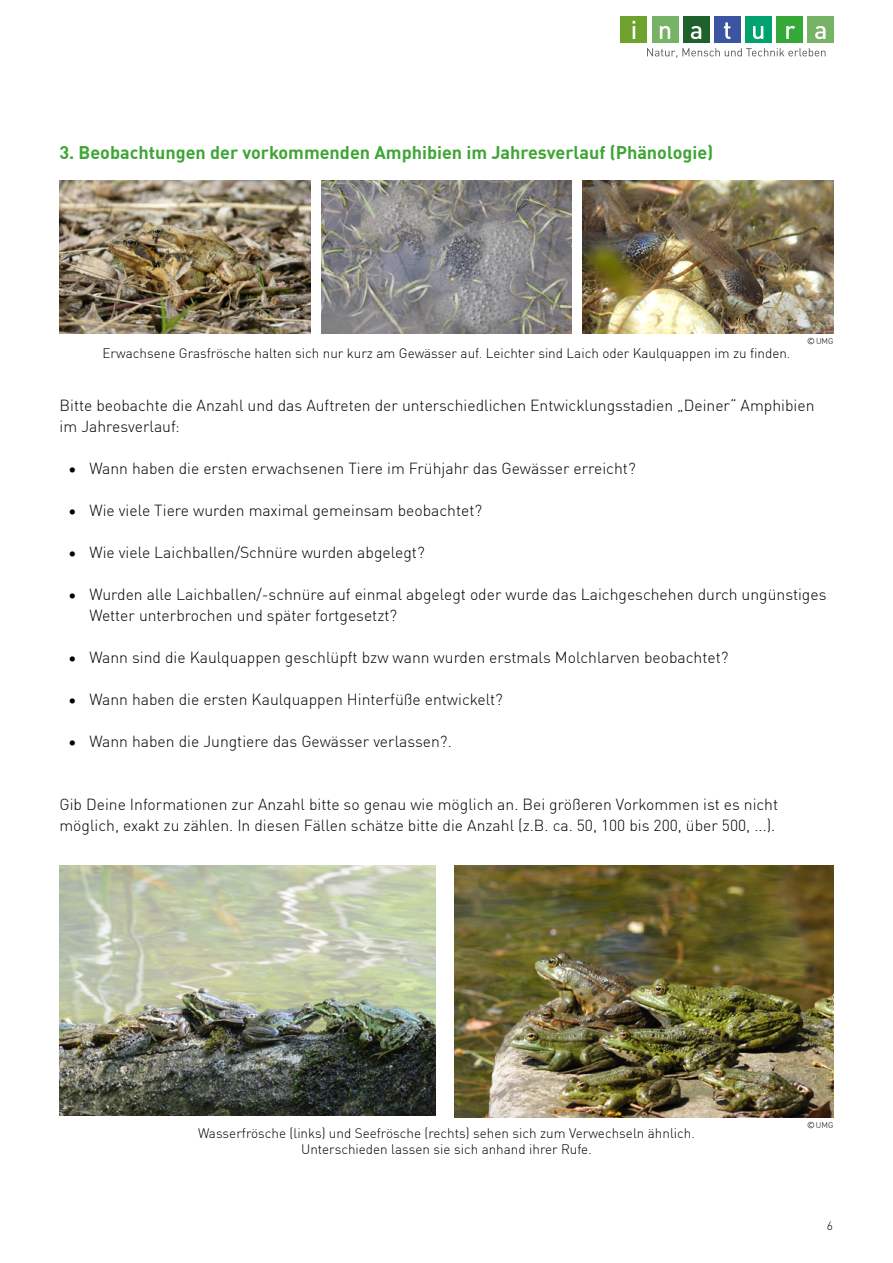
<style>
.page{position:relative;width:893px;height:1263px;background:#fff}
.page>*{position:absolute;margin:0;border:0;box-sizing:border-box;transform-origin:0 0}
.t1{font:700 18px "DINOT";color:#3fa535}
.t2{font:300 15.75px/21px "DINOT";color:#000}
.t3{font:300 13.5px/16.5px "DINOT";color:#000;text-align:center}
.t4{font:300 12px "DINOT";color:#000}
.t5{font:300 8.1px "DINOT";color:#000}
.s1{font-size:14.25px}
</style>
<div class="page">
<div style="left:621px;top:16px;width:26px;height:26px;background:#70a32e"></div>
<svg style="left:633px;top:21px;width:2px;height:18px"></svg>
<div style="left:652px;top:16px;width:26px;height:26px;background:#76b364"></div>
<svg style="left:660px;top:26px;width:10px;height:13px"></svg>
<div style="left:683px;top:16px;width:26px;height:26px;background:#1e612c"></div>
<svg style="left:691px;top:26px;width:10px;height:13px"></svg>
<div style="left:714px;top:16px;width:26px;height:26px;background:#3c55a2"></div>
<svg style="left:724px;top:22px;width:6px;height:17px"></svg>
<div style="left:745px;top:16px;width:26px;height:26px;background:#00a26d"></div>
<svg style="left:753px;top:26px;width:10px;height:13px"></svg>
<div style="left:776px;top:16px;width:26px;height:26px;background:#35a938"></div>
<svg style="left:786px;top:26px;width:9px;height:13px"></svg>
<div style="left:807px;top:16px;width:26px;height:26px;background:#76b364"></div>
<svg style="left:815px;top:26px;width:10px;height:13px"></svg>
<svg style="left:647px;top:48px;width:178px;height:10px"></svg>
<img style="left:60px;top:180px;width:250px;height:153px">
<img style="left:583px;top:180px;width:250px;height:153px">
<img style="left:321px;top:180px;width:251px;height:153px">
<img style="left:59px;top:865px;width:376px;height:251px">
<img style="left:455px;top:865px;width:378px;height:252px">
<p class="t1" style="left:60px;top:138px;width:655px">3. Beobachtungen der vorkommenden Amphibien im Jahresverlauf (Phänologie)</p>
<p class="t5" style="left:807px;top:335px;width:28px"><span class="s1">©</span>UMG</p>
<p class="t3" style="left:103px;top:344px;width:689px">Erwachsene Grasfrösche halten sich nur kurz am Gewässer auf. Leichter sind Laich oder Kaulquappen im zu finden.</p>
<p class="t2" style="left:60px;top:394px;width:756px">Bitte beobachte die Anzahl und das Auftreten der unterschiedlichen Entwicklungsstadien „Deiner“ Amphibien im Jahresverlauf:</p>
<p class="t2" style="left:68px;top:457px;width:569px">• Wann haben die ersten erwachsenen Tiere im Frühjahr das Gewässer erreicht?</p>
<p class="t2" style="left:68px;top:499px;width:416px">• Wie viele Tiere wurden maximal gemeinsam beobachtet?</p>
<p class="t2" style="left:68px;top:541px;width:358px">• Wie viele Laichballen/Schnüre wurden abgelegt?</p>
<p class="t2" style="left:89px;top:583px;width:739px;text-indent:-21px">• Wurden alle Laichballen/-schnüre auf einmal abgelegt oder wurde das Laichgeschehen durch ungünstiges<br>Wetter unterbrochen und später fortgesetzt?</p>
<p class="t2" style="left:68px;top:646px;width:662px">• Wann sind die Kaulquappen geschlüpft bzw wann wurden erstmals Molchlarven beobachtet?</p>
<p class="t2" style="left:68px;top:688px;width:436px">• Wann haben die ersten Kaulquappen Hinterfüße entwickelt?</p>
<p class="t2" style="left:68px;top:730px;width:385px">• Wann haben die Jungtiere das Gewässer verlassen?.</p>
<p class="t2" style="left:59px;top:793px;width:720px">Gib Deine Informationen zur Anzahl bitte so genau wie möglich an. Bei größeren Vorkommen ist es nicht möglich, exakt zu zählen. In diesen Fällen schätze bitte die Anzahl (z.B. ca. 50, 100 bis 200, über 500, ...).</p>
<p class="t3" style="left:198px;top:1124px;width:498px">Wasserfrösche (links) und Seefrösche (rechts) sehen sich zum Verwechseln ähnlich.<br>Unterschieden lassen sie sich anhand ihrer Rufe.</p>
<p class="t5" style="left:807px;top:1119px;width:28px"><span class="s1">©</span>UMG</p>
<p class="t4" style="left:827px;top:1217px;width:8px">6</p>
</div>
